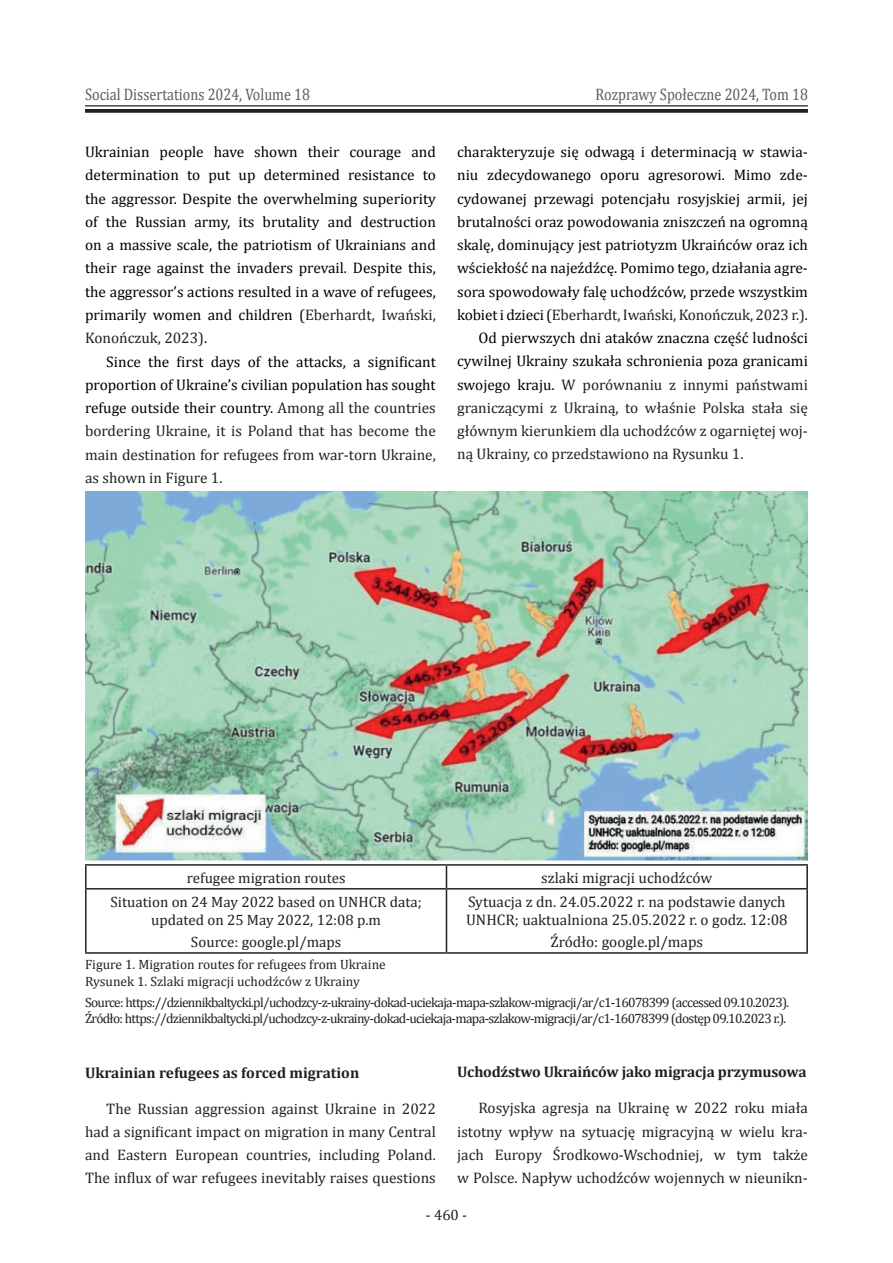
<style>
.page{position:relative;width:893px;height:1263px;background:#fff}
.page>*{position:absolute;margin:0;border:0;box-sizing:border-box;transform-origin:0 0}
.t1{font:16.65px "Cambria";color:#5c5c5f;scale:.85 1}
.t2{font:15.3px/23.2px "Cambria";color:#231f20;text-align:justify}
.t3{font:15.3px/23.2px "Cambria";color:#000;text-align:justify}
.t4{font:700 15.3px "Cambria";letter-spacing:-.01em;color:#231f20}
.t5{font:15px/18px "Cambria";color:#231f20;text-align:center}
.t6{font:13.5px/16.2px "Cambria";letter-spacing:-.05em;color:#231f20}
.t7{font:13.5px/16.2px "Cambria";color:#231f20}
.s1{color:#231f20}
.s2{color:#000}
</style>
<div class="page">
<hr style="left:85px;top:105px;width:723px;height:1px;background:#231f20">
<svg style="left:85px;top:109px;width:723px;height:4px;background:#302c2d"></svg>
<hr style="left:85px;top:864px;width:361px;height:2px;background:#231f20">
<hr style="left:85px;top:866px;width:2px;height:22px;background:#231f20">
<hr style="left:446px;top:864px;width:362px;height:2px;background:#231f20">
<svg style="left:446px;top:866px;width:1px;height:22px"></svg>
<hr style="left:806px;top:866px;width:2px;height:22px;background:#231f20">
<hr style="left:85px;top:888px;width:361px;height:1px;background:#231f20">
<hr style="left:85px;top:889px;width:2px;height:63px;background:#231f20">
<hr style="left:446px;top:888px;width:362px;height:1px;background:#231f20">
<hr style="left:446px;top:889px;width:1px;height:63px;background:#231f20">
<hr style="left:806px;top:889px;width:2px;height:63px;background:#231f20">
<hr style="left:85px;top:952px;width:361px;height:2px;background:#231f20">
<hr style="left:446px;top:952px;width:362px;height:2px;background:#231f20">
<img style="left:85px;top:491px;width:723px;height:370px">
<p class="t1" style="left:85px;top:84px;width:266px">Social Dissertations 2024, Volume 18</p>
<p class="t1" style="left:596px;top:84px;width:251px">Rozprawy Społeczne 2024, Tom 18</p>
<p class="t3" style="left:85px;top:140px;width:352px">Ukrainian people have shown their courage and determination to put up determined resistance to the aggressor. Despite the overwhelming superiority of the Russian army, its brutality and destruction on a massive scale, the patriotism of Ukrainians and their rage against the invaders prevail. Despite this, the aggressor’s actions resulted in a wave of refugees, primarily women and children (<span class="s1">Eberhardt, Iwański, Konończuk, 2023)</span>.</p>
<p class="t2" style="left:85px;top:350px;width:352px;text-indent:21px"><span class="s2">Since the first days of the attacks, a significant proportion of Ukraine’s civilian population has sought refuge outside their country.</span> Among all the countries bordering Ukraine, it is Poland that has become the main destination for refugees from war-torn Ukraine, as shown in Figure 1.</p>
<p class="t3" style="left:457px;top:140px;width:352px">charakteryzuje się odwagą i determinacją w stawia-</p>
<p class="t3" style="left:457px;top:164px;width:352px">niu zdecydowanego oporu agresorowi. Mimo zde-</p>
<p class="t3" style="left:457px;top:187px;width:352px">cydowanej przewagi potencjału rosyjskiej armii, jej</p>
<p class="t3" style="left:457px;top:210px;width:352px">brutalności oraz powodowania zniszczeń na ogromną</p>
<p class="t3" style="left:457px;top:233px;width:352px">skalę, dominujący jest patriotyzm Ukraińców oraz ich</p>
<p class="t3" style="left:457px;top:257px;width:352px">wściekłość na najeźdźcę. Pomimo tego, działania agre-</p>
<p class="t3" style="left:457px;top:280px;width:352px">sora spowodowały falę uchodźców, przede wszystkim</p>
<p class="t2" style="left:457px;top:303px;width:352px"><span class="s2">kobiet i dzieci (</span>Eberhardt, Iwański, Konończuk, 2023 r.)<span class="s2">.</span></p>
<p class="t3" style="left:478px;top:326px;width:331px">Od pierwszych dni ataków znaczna część ludności</p>
<p class="t3" style="left:457px;top:350px;width:352px">cywilnej Ukrainy szukała schronienia poza granicami</p>
<p class="t2" style="left:457px;top:373px;width:352px"><span class="s2">swojego kraju.</span> W porównaniu z innymi państwami</p>
<p class="t2" style="left:457px;top:396px;width:352px">graniczącymi z Ukrainą, to właśnie Polska stała się</p>
<p class="t2" style="left:457px;top:419px;width:352px">głównym kierunkiem dla uchodźców z ogarniętej woj-</p>
<p class="t2" style="left:457px;top:443px;width:288px">ną Ukrainy, co przedstawiono na Rysunku 1.</p>
<p class="t5" style="left:187px;top:868px;width:160px">refugee migration routes</p>
<p class="t2" style="left:541px;top:866px;width:173px">szlaki migracji uchodźców</p>
<p class="t5" style="left:111px;top:892px;width:313px">Situation on 24 May 2022 based on UNHCR data; updated on 25 May 2022, 12:08 p.m</p>
<p class="t5" style="left:191px;top:933px;width:152px">Source: google.pl/maps</p>
<p class="t2" style="left:466px;top:892px;width:323px;line-height:18px">Sytuacja z dn. 24.05.2022 r. na podstawie danych<br>UNHCR; uaktualniona 25.05.2022 r. o godz. 12:08</p>
<p class="t2" style="left:550px;top:930px;width:154px">Źródło: google.pl/maps</p>
<p class="t7" style="left:85px;top:957px;width:302px">Figure 1. Migration routes for refugees from Ukraine<br>Rysunek 1. Szlaki migracji uchodźców z Ukrainy</p>
<p class="t6" style="left:85px;top:994px;width:706px">Source: https://dziennikbaltycki.pl/uchodzcy-z-ukrainy-dokad-uciekaja-mapa-szlakow-migracji/ar/c1-16078399 (accessed 09.10.2023).<br>Źródło: https://dziennikbaltycki.pl/uchodzcy-z-ukrainy-dokad-uciekaja-mapa-szlakow-migracji/ar/c1-16078399 (dostęp 09.10.2023 r.).</p>
<p class="t4" style="left:85px;top:1061px;width:276px">Ukrainian refugees as forced migration</p>
<p class="t2" style="left:85px;top:1097px;width:352px;text-indent:21px">The Russian aggression against Ukraine in 2022 had a significant impact on migration in many Central and Eastern European countries, including Poland.<br>The influx of war refugees inevitably raises questions</p>
<p class="t4" style="left:457px;top:1061px;width:351px">Uchodźstwo Ukraińców jako migracja przymusowa</p>
<p class="t2" style="left:457px;top:1097px;width:352px;text-indent:21px">Rosyjska agresja na Ukrainę w 2022 roku miała istotny wpływ na sytuację migracyjną w wielu kra&shy;jach Europy Środkowo-Wschodniej, w tym także w Polsce. Napływ uchodźców wojennych w nieunikn-</p>
<p class="t5" style="left:426px;top:1206px;width:43px">- 460 -</p>
</div>
